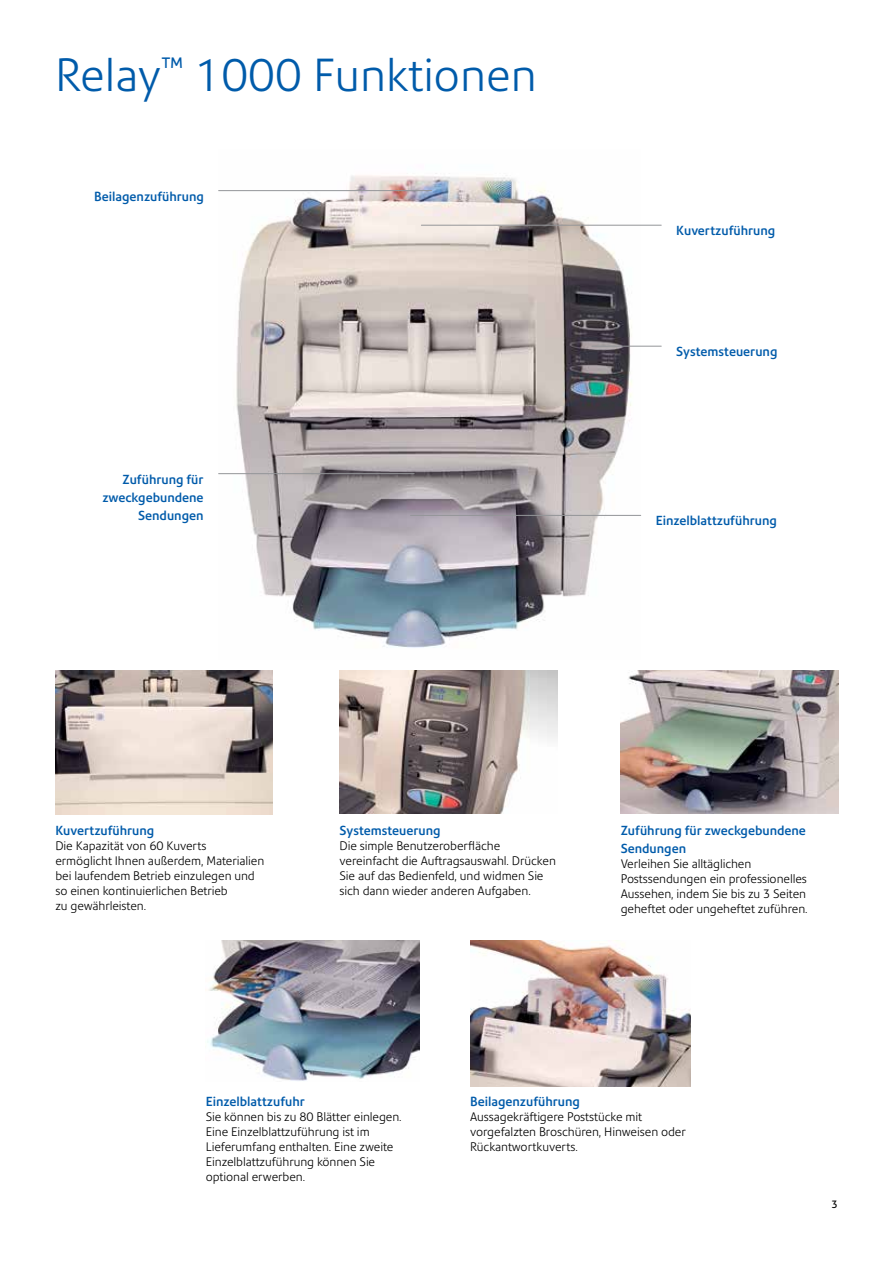
<style>
.page{position:relative;width:893px;height:1263px;background:#fff}
.page>*{position:absolute;margin:0;border:0;box-sizing:border-box;transform-origin:0 0}
.t1{font:300 45px "Precision Sans";color:#005baa}
.t2{font:500 12.75px/18px "Precision Sans";color:#005baa}
.t3{font:300 12px/15px "Precision Sans";letter-spacing:-.005em;color:#000}
.t4{font:10.5px "Precision Sans";color:#000}
</style>
<div class="page">
<img style="left:219px;top:173px;width:422px;height:475px">
<img style="left:340px;top:671px;width:217px;height:142px">
<img style="left:55px;top:671px;width:218px;height:143px">
<img style="left:621px;top:671px;width:217px;height:142px">
<img style="left:470px;top:940px;width:220px;height:147px">
<img style="left:207px;top:940px;width:213px;height:141px">
<hr style="left:592px;top:346px;width:69px;height:1px;background:#939598">
<hr style="left:421px;top:225px;width:240px;height:1px;background:#939598">
<hr style="left:219px;top:190px;width:212px;height:1px;background:#939598">
<hr style="left:411px;top:515px;width:230px;height:1px;background:#939598">
<hr style="left:219px;top:473px;width:195px;height:1px;background:#939598">
<h1 class="t1" style="left:55px;top:48px;width:483px">Relay<sup>™</sup> 1000 Funktionen</h1>
<p class="t2" style="left:94px;top:187px;width:111px">Beilagenzuführung</p>
<p class="t2" style="left:102px;top:470px;width:103px;text-align:right">Zuführung für zweckgebundene<br>Sendungen</p>
<p class="t2" style="left:676px;top:222px;width:101px">Kuvertzuführung</p>
<p class="t2" style="left:676px;top:343px;width:103px">Systemsteuerung</p>
<p class="t2" style="left:656px;top:511px;width:123px">Einzelblattzuführung</p>
<p class="t2" style="left:55px;top:821px;width:101px">Kuvertzuführung</p>
<p class="t3" style="left:55px;top:838px;width:210px">Die Kapazität von 60 Kuverts ermöglicht Ihnen außerdem, Materialien bei laufendem Betrieb einzulegen und so einen kontinuierlichen Betrieb<br>zu gewährleisten.</p>
<p class="t2" style="left:340px;top:821px;width:103px">Systemsteuerung</p>
<p class="t3" style="left:340px;top:838px;width:218px">Die simple Benutzeroberfläche vereinfacht die Auftragsauswahl. Drücken Sie auf das Bedienfeld, und widmen Sie sich dann wieder anderen Aufgaben.</p>
<p class="t2" style="left:621px;top:821px;width:187px">Zuführung für zweckgebundene<br>Sendungen</p>
<p class="t3" style="left:621px;top:856px;width:188px">Verleihen Sie alltäglichen Postssendungen ein professionelles Aussehen, indem Sie bis zu 3 Seiten geheftet oder ungeheftet zuführen.</p>
<p class="t2" style="left:206px;top:1092px;width:100px">Einzelblattzufuhr</p>
<p class="t3" style="left:206px;top:1109px;width:197px">Sie können bis zu 80 Blätter einlegen.<br>Eine Einzelblattzuführung ist im<br>Lieferumfang enthalten. Eine zweite<br>Einzelblattzuführung können Sie optional erwerben.</p>
<p class="t2" style="left:470px;top:1092px;width:111px">Beilagenzuführung</p>
<p class="t3" style="left:470px;top:1109px;width:217px">Aussagekräftigere Poststücke mit vorgefalzten Broschüren, Hinweisen oder<br>Rückantwortkuverts.</p>
<p class="t4" style="left:831px;top:1198px;width:8px">3</p>
</div>
